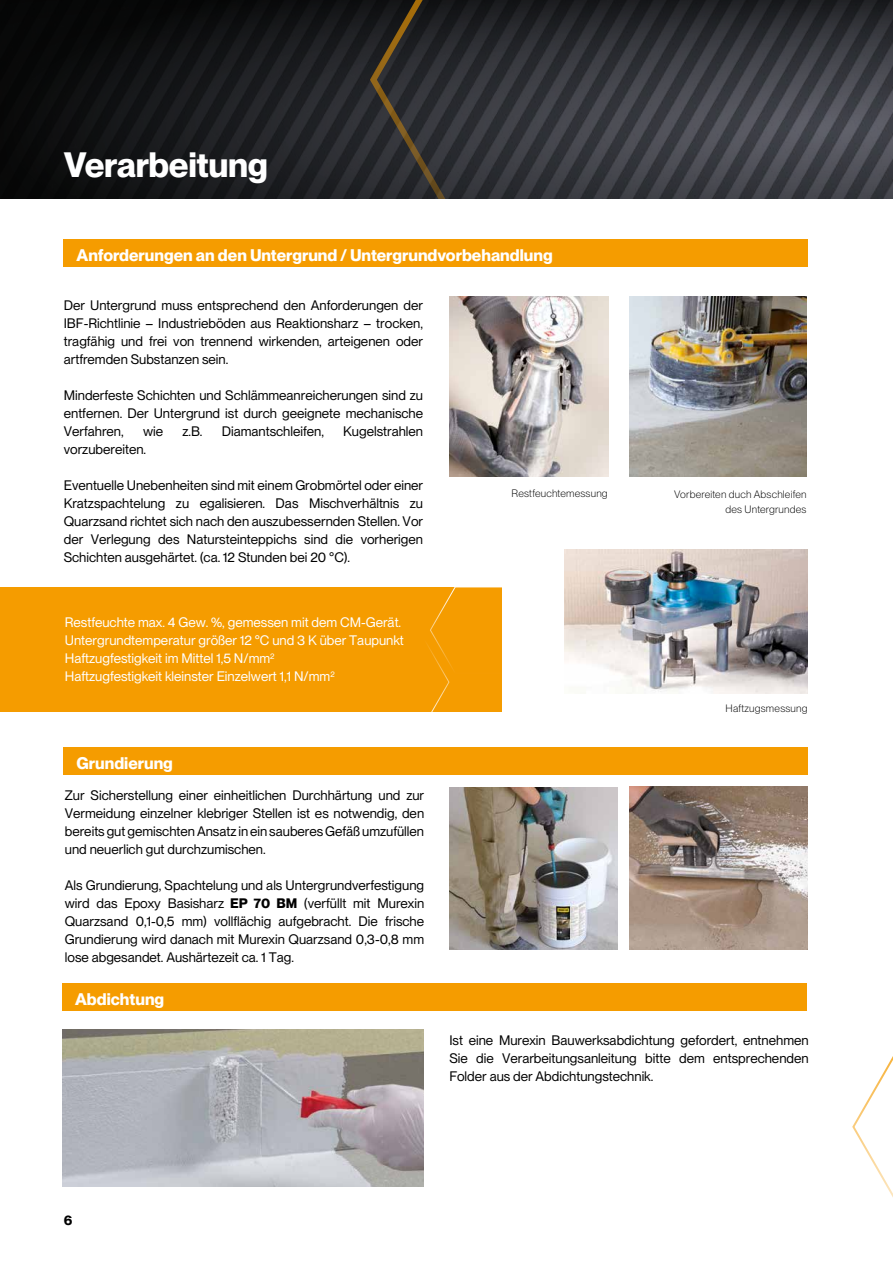
<style>
.page{position:relative;width:893px;height:1263px;background:#fff}
.page>*{position:absolute;margin:0;border:0;box-sizing:border-box;transform-origin:0 0}
.t1{font:700 34.5px "PP Neue Montreal";letter-spacing:-.01em;color:#fff}
.t2{font:700 16.5px "PP Neue Montreal";color:#fff}
.t3{font:13.5px/18px "PP Neue Montreal";color:#000;text-align:justify}
.t4{font:13.5px/18px "PP Neue Montreal";color:#fff}
.t5{font:700 13.5px "PP Neue Montreal";color:#000}
.t6{font:300 10.5px/15px "PP Neue Montreal";letter-spacing:.02em;color:#000;text-align:right}
.s1{font-weight:700}
</style>
<div class="page">
<svg style="left:852px;top:1056px;width:41px;height:141px"></svg>
<img style="left:449px;top:297px;width:159px;height:180px">
<img style="left:565px;top:550px;width:243px;height:144px">
<img style="left:629px;top:297px;width:177px;height:180px">
<img style="left:630px;top:787px;width:178px;height:162px">
<img style="left:449px;top:787px;width:169px;height:162px">
<div style="left:64px;top:239px;width:744px;height:28px;background:#f59c00"></div>
<div style="left:0;top:587px;width:502px;height:124px;background:#f59c00"></div>
<svg style="left:370px;top:587px;width:132px;height:124px"></svg>
<div style="left:64px;top:747px;width:744px;height:28px;background:#f59c00"></div>
<div style="left:62px;top:983px;width:744px;height:28px;background:#f59c00"></div>
<img style="left:62px;top:1030px;width:361px;height:156px">
<img style="left:0;top:0;width:368px;height:198px">
<svg style="left:368px;top:0;width:525px;height:198px;background:#34353a"></svg>
<h1 class="t1" style="left:64px;top:144px;width:206px">Verarbeitung</h1>
<p class="t2" style="left:77px;top:245px;width:478px">Anforderungen an den Untergrund / Untergrundvorbehandlung</p>
<p class="t3" style="left:64px;top:296px;width:361px">Der Untergrund muss entsprechend den Anforderungen der IBF-Richtlinie – Industrieböden aus Reaktionsharz – trocken, tragfähig und frei von trennend wirkenden, arteigenen oder artfremden Substanzen sein.</p>
<p class="t3" style="left:64px;top:386px;width:361px">Minderfeste Schichten und Schlämmeanreicherungen sind zu entfernen. Der Untergrund ist durch geeignete mechanische Verfahren,</p>
<p class="t3" style="left:143px;top:422px;width:22px">wie</p>
<p class="t3" style="left:182px;top:422px;width:22px">z.B.</p>
<p class="t3" style="left:222px;top:422px;width:104px">Diamantschleifen,</p>
<p class="t3" style="left:343px;top:422px;width:81px">Kugelstrahlen</p>
<p class="t3" style="left:64px;top:440px;width:84px">vorzubereiten.</p>
<p class="t3" style="left:64px;top:476px;width:361px">Eventuelle Unebenheiten sind mit einem Grobmörtel oder einer Kratzspachtelung zu egalisieren. Das Mischverhältnis zu Quarzsand richtet sich nach den auszubessernden Stellen. Vor der Verlegung des Natursteinteppichs sind die vorherigen Schichten ausgehärtet. (ca. 12 Stunden bei 20 °C).</p>
<p class="t6" style="left:512px;top:486px;width:98px">Restfeuchtemessung</p>
<p class="t6" style="left:674px;top:487px;width:134px">Vorbereiten duch Abschleifen des Untergrundes</p>
<p class="t4" style="left:65px;top:613px;width:341px">Restfeuchte max. 4 Gew. %, gemessen mit dem CM-Gerät.<br>Untergrundtemperatur größer 12 °C und 3 K über Taupunkt Haftzugfestigkeit im Mittel 1,5 N/mm<sup>2<br></sup>Haftzugfestigkeit kleinster Einzelwert 1,1 N/mm<sup>2</sup></p>
<p class="t2" style="left:77px;top:753px;width:98px">Grundierung</p>
<p class="t3" style="left:65px;top:787px;width:361px">Zur Sicherstellung einer einheitlichen Durchhärtung und zur Vermeidung einzelner klebriger Stellen ist es notwendig, den bereits gut gemischten Ansatz in ein sauberes Gefäß umzufüllen und neuerlich gut durchzumischen.</p>
<p class="t3" style="left:65px;top:877px;width:361px">Als Grundierung, Spachtelung und als Untergrundverfestigung wird das Epoxy Basisharz <span class="s1">EP 70 BM</span> (verfüllt mit Murexin Quarzsand 0,1-0,5 mm) vollflächig aufgebracht. Die frische Grundierung wird danach mit Murexin Quarzsand 0,3-0,8 mm lose abgesandet. Aushärtezeit ca. 1 Tag.</p>
<p class="t2" style="left:75px;top:989px;width:91px">Abdichtung</p>
<p class="t6" style="left:726px;top:701px;width:84px">Haftzugsmessung</p>
<p class="t3" style="left:449px;top:1031px;width:361px">Ist eine Murexin Bauwerksabdichtung gefordert, entnehmen Sie die Verarbeitungsanleitung bitte dem entsprechenden Folder aus der Abdichtungstechnik.</p>
<p class="t5" style="left:64px;top:1212px;width:10px">6</p>
</div>
